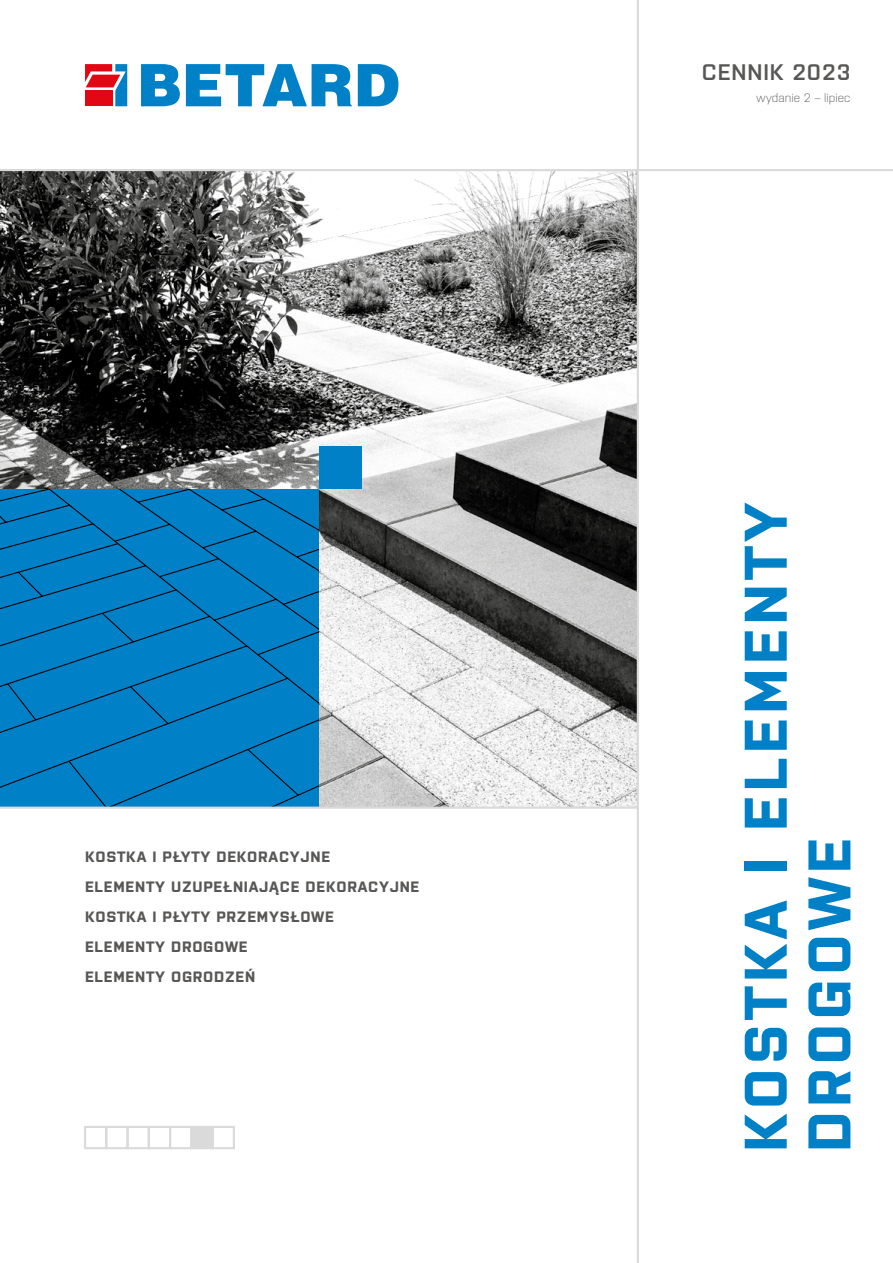
<style>
.page{position:relative;width:893px;height:1263px;background:#fff}
.page>*{position:absolute;margin:0;border:0;box-sizing:border-box;transform-origin:0 0}
.t1{font:700 60px/63.8px "Purista";letter-spacing:.07em;color:#0081c7}
.t2{font:600 22.5px "Purista";letter-spacing:.04em;color:#585756}
.t3{font:700 15px/30px "Purista";letter-spacing:.05em;color:#585756}
.t4{font:300 12px "Purista";color:#585756}
</style>
<div class="page">
<img style="left:0;top:171px;width:637px;height:635px">
<div style="left:0;top:489px;width:319px;height:317px;background:#0081c7"></div>
<div style="left:319px;top:446px;width:42px;height:43px;background:#0081c7"></div>
<hr style="left:0;top:169px;width:893px;height:2px;background:#dadada">
<div style="left:84px;top:1126px;width:23px;height:23px;border:2px solid #dadada"></div>
<div style="left:148px;top:1126px;width:23px;height:23px;border:2px solid #dadada"></div>
<div style="left:105px;top:1126px;width:24px;height:23px;border:2px solid #dadada"></div>
<div style="left:169px;top:1126px;width:23px;height:23px;border:2px solid #dadada"></div>
<div style="left:126px;top:1126px;width:24px;height:23px;border:2px solid #dadada"></div>
<div style="left:190px;top:1126px;width:24px;height:23px;background:#dadada"></div>
<div style="left:212px;top:1126px;width:23px;height:23px;border:2px solid #dadada"></div>
<hr style="left:0;top:806px;width:638px;height:3px;background:#dadada">
<hr style="left:637px;top:0;width:2px;height:1263px;background:#dadada">
<svg style="left:85px;top:64px;width:42px;height:42px;background:#b65168"></svg>
<svg style="left:141px;top:64px;width:39px;height:42px;background:#2d97d0"></svg>
<svg style="left:358px;top:64px;width:40px;height:42px"></svg>
<svg style="left:186px;top:64px;width:166px;height:42px"></svg>
<p class="t3" style="left:85px;top:841px;width:336px">KOSTKA I PŁYTY DEKORACYJNE<br>ELEMENTY UZUPEŁNIAJĄCE DEKORACYJNE<br>KOSTKA I PŁYTY PRZEMYSŁOWE<br>ELEMENTY DROGOWE<br>ELEMENTY OGRODZEŃ</p>
<h2 class="t2" style="left:702px;top:59px;width:150px">CENNIK 2023</h2>
<p class="t4" style="left:756px;top:91px;width:96px">wydanie 2 – lipiec</p>
<h1 class="t1" style="left:733px;top:1152px;width:651px;rotate:-90deg">KOSTKA I ELEMENTY<br>DROGOWE</h1>
</div>
